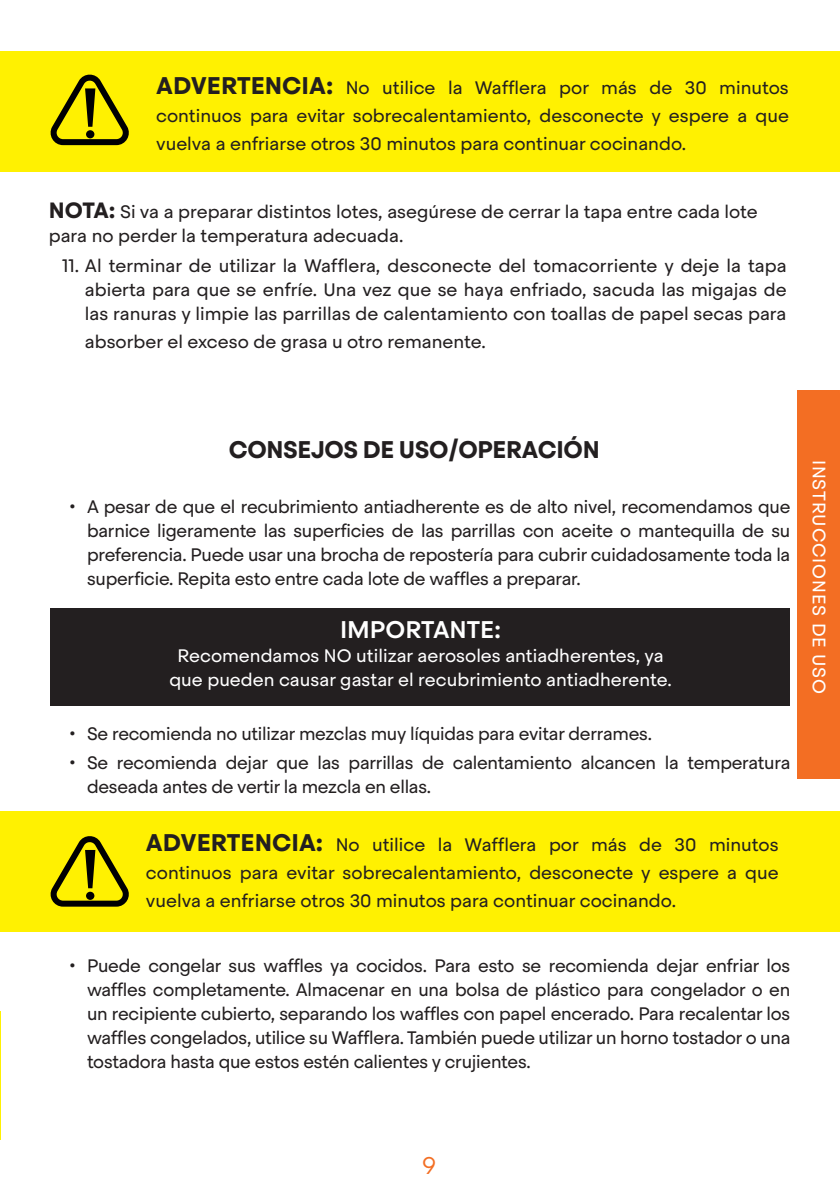
<style>
.page{position:relative;width:840px;height:1191px;background:#fff}
.page>*{position:absolute;margin:0;border:0;box-sizing:border-box;transform-origin:0 0}
.Numbers{font:700 24px "Steradian";letter-spacing:-.015em;color:#231f20}
.Importante{font:500 24px "Steradian";color:#fff}
.t1{font:300 24px "Steradian";color:#f36e23}
.BoldNumbers{font:18px/24px "Steradian";letter-spacing:-.015em;color:#231f20;text-align:justify}
.Numbers-2{font:18px/24px "Steradian";color:#231f20}
.Importante_parrafo{font:18px "Steradian";color:#fff}
.BoldNumbers-2{font:18px "Steradian";letter-spacing:.05em;color:#fff}
.s1{font-weight:700;font-size:24px}
.s2{font-weight:700;font-size:22px}
</style>
<div class="page">
<div style="left:50px;top:608px;width:739px;height:98px;background:#231f20"></div>
<div style="left:797px;top:390px;width:42px;height:389px;background:#f36e23"></div>
<hr style="left:0;top:1011px;width:1px;height:129px;background:#fff101">
<div style="left:1px;top:51px;width:838px;height:121px;background:#fff101"></div>
<div style="left:1px;top:811px;width:838px;height:120px;background:#fff101"></div>
<svg style="left:50px;top:74px;width:79px;height:72px"></svg>
<div style="left:86px;top:130px;width:8px;height:8px;background:#000002;border-radius:50%"></div>
<svg style="left:50px;top:836px;width:79px;height:71px"></svg>
<div style="left:86px;top:891px;width:8px;height:9px;background:#000002;border-radius:50%"></div>
<p class="BoldNumbers" style="left:156px;top:74px;width:634px;line-height:28px"><span class="s1">ADVERTENCIA:</span> No utilice la Wafflera por más de 30 minutos continuos para evitar sobrecalentamiento, desconecte y espere a que vuelva a enfriarse otros 30 minutos para continuar cocinando.</p>
<p class="Numbers-2" style="left:49px;top:200px;width:710px"><span class="s2">NOTA:</span> Si va a preparar distintos lotes, asegúrese de cerrar la tapa entre cada lote para no perder la temperatura adecuada.</p>
<p class="BoldNumbers" style="left:85px;top:254px;width:703px;text-indent:-23px">11. Al terminar de utilizar la Wafflera, desconecte del tomacorriente y deje la tapa abierta para que se enfríe. Una vez que se haya enfriado, sacuda las migajas de las ranuras y limpie las parrillas de calentamiento con toallas de papel secas para</p>
<p class="BoldNumbers" style="left:85px;top:330px;width:402px">absorber el exceso de grasa u otro remanente.</p>
<p class="Numbers" style="left:229px;top:435px;width:372px">CONSEJOS DE USO/OPERACIÓN</p>
<p class="BoldNumbers" style="left:87px;top:495px;width:704px;text-indent:-18px">• A pesar de que el recubrimiento antiadherente es de alto nivel, recomendamos que barnice ligeramente las superficies de las parrillas con aceite o mantequilla de su preferencia. Puede usar una brocha de repostería para cubrir cuidadosamente toda la superficie. Repita esto entre cada lote de waffles a preparar.</p>
<p class="Importante" style="left:340px;top:615px;width:162px">IMPORTANTE:</p>
<p class="Importante_parrafo" style="left:177px;top:645px;width:487px">Recomendamos NO utilizar aerosoles antiadherentes, ya</p>
<p class="Importante_parrafo" style="left:169px;top:669px;width:504px">que pueden causar gastar el recubrimiento antiadherente.</p>
<p class="BoldNumbers" style="left:69px;top:721px;width:584px">• Se recomienda no utilizar mezclas muy líquidas para evitar derrames.</p>
<p class="BoldNumbers" style="left:87px;top:751px;width:704px;text-indent:-18px">• Se recomienda dejar que las parrillas de calentamiento alcancen la temperatura deseada antes de vertir la mezcla en ellas.</p>
<p class="BoldNumbers" style="left:146px;top:831px;width:634px;line-height:28px"><span class="s1">ADVERTENCIA:</span> No utilice la Wafflera por más de 30 minutos continuos para evitar sobrecalentamiento, desconecte y espere a que vuelva a enfriarse otros 30 minutos para continuar cocinando.</p>
<p class="BoldNumbers" style="left:87px;top:953px;width:704px;text-indent:-18px">• Puede congelar sus waffles ya cocidos. Para esto se recomienda dejar enfriar los waffles completamente. Almacenar en una bolsa de plástico para congelador o en un recipiente cubierto, separando los waffles con papel encerado. Para recalentar los waffles congelados, utilice su Wafflera. También puede utilizar un horno tostador o una tostadora hasta que estos estén calientes y crujientes.</p>
<p class="BoldNumbers-2" style="left:829px;top:459px;width:236px;rotate:90deg">INSTRUCCIONES DE USO</p>
<h1 class="t1" style="left:422px;top:1151px;width:15px">9</h1>
</div>
